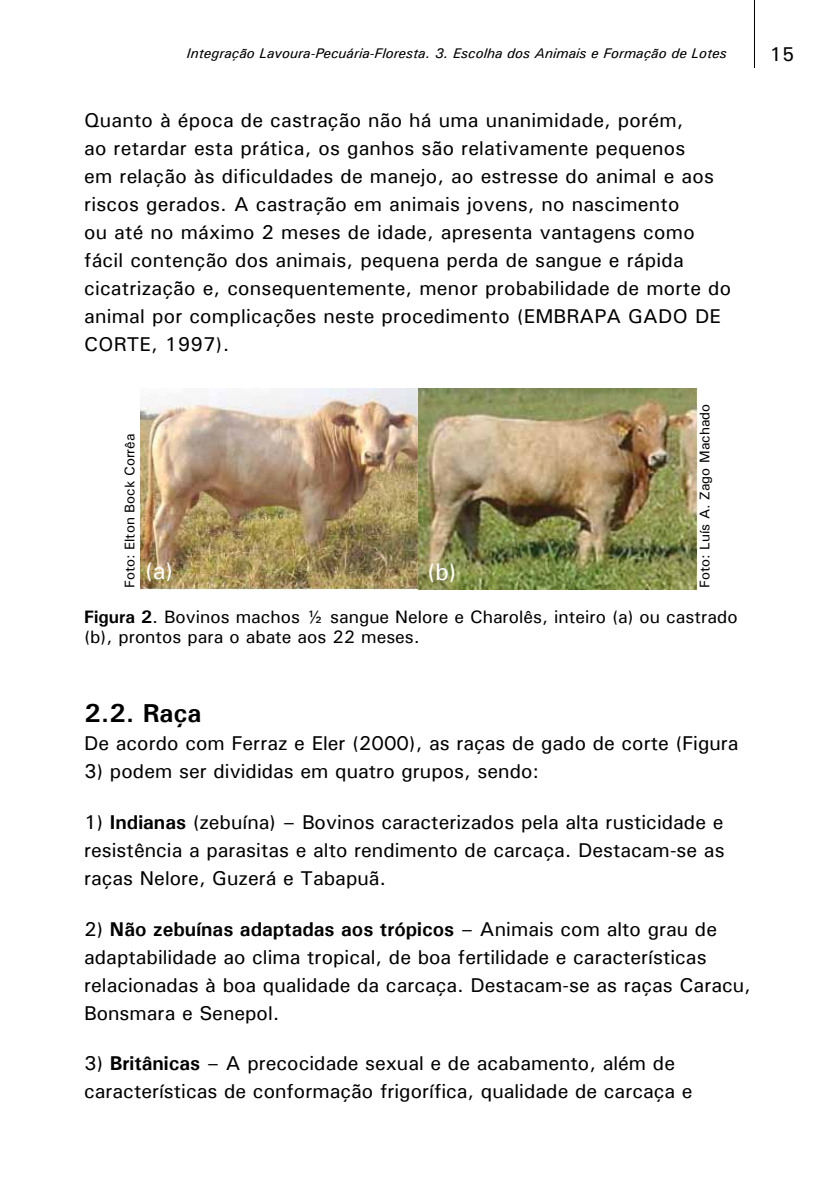
<style>
.page{position:relative;width:840px;height:1191px;background:#fff}
.page>*{position:absolute;margin:0;border:0;box-sizing:border-box;transform-origin:0 0}
.t1{font:700 26px "Univers";color:#000}
.t2{font:500 24px "Univers";color:#fff}
.t3{font:500 20px/28px "Univers";letter-spacing:.01em;color:#000}
.t4{font:500 18px/20px "Univers";color:#000}
.t5{font:italic 500 14px "Univers";color:#000}
.t6{font:500 14px "Univers";color:#000}
.s1{font-weight:700}
</style>
<div class="page">
<hr style="left:753px;top:0;width:1px;height:68px;background:#000">
<img style="left:140px;top:388px;width:557px;height:201px">
<p class="t5" style="left:187px;top:45px;width:541px">Integração Lavoura-Pecuária-Floresta. 3. Escolha dos Animais e Formação de Lotes</p>
<p class="t3" style="left:769px;top:39px;width:27px">15</p>
<p class="t3" style="left:84px;top:105px;width:648px">Quanto à época de castração não há uma unanimidade, porém,<br>ao retardar esta prática, os ganhos são relativamente pequenos<br>em relação às dificuldades de manejo, ao estresse do animal e aos riscos gerados. A castração em animais jovens, no nascimento<br>ou até no máximo 2 meses de idade, apresenta vantagens como fácil contenção dos animais, pequena perda de sangue e rápida cicatrização e, consequentemente, menor probabilidade de morte do animal por complicações neste procedimento (EMBRAPA GADO DE CORTE, 1997).</p>
<p class="t6" style="left:121px;top:588px;width:156px;rotate:-90deg">Foto: Elton Bock Corrêa</p>
<p class="t2" style="left:145px;top:555px;width:30px">(a)</p>
<p class="t2" style="left:427px;top:556px;width:31px">(b)</p>
<p class="t6" style="left:695px;top:588px;width:186px;rotate:-90deg">Foto: Luís A. Zago Machado</p>
<p class="t4" style="left:84px;top:607px;width:654px"><span class="s1">Figura 2</span>. Bovinos machos ½ sangue Nelore e Charolês, inteiro (a) ou castrado (b), prontos para o abate aos 22 meses.</p>
<h1 class="t1" style="left:84px;top:696px;width:119px">2.2. Raça</h1>
<p class="t3" style="left:84px;top:729px;width:655px">De acordo com Ferraz e Eler (2000), as raças de gado de corte (Figura</p>
<p class="t3" style="left:84px;top:757px;width:456px">3) podem ser divididas em quatro grupos, sendo:</p>
<p class="t3" style="left:84px;top:807px;width:641px;text-align:justify">1) <span class="s1">Indianas</span> (zebuína) – Bovinos caracterizados pela alta rusticidade e resistência a parasitas e alto rendimento de carcaça. Destacam-se as raças Nelore, Guzerá e Tabapuã.</p>
<p class="t3" style="left:84px;top:914px;width:668px">2) <span class="s1">Não zebuínas adaptadas aos trópicos</span> – Animais com alto grau de adaptabilidade ao clima tropical, de boa fertilidade e características relacionadas à boa qualidade da carcaça. Destacam-se as raças Caracu, Bonsmara e Senepol.</p>
<p class="t3" style="left:84px;top:1049px;width:609px">3) <span class="s1">Britânicas</span> – A precocidade sexual e de acabamento, além de características de conformação frigorífica, qualidade de carcaça e</p>
</div>
